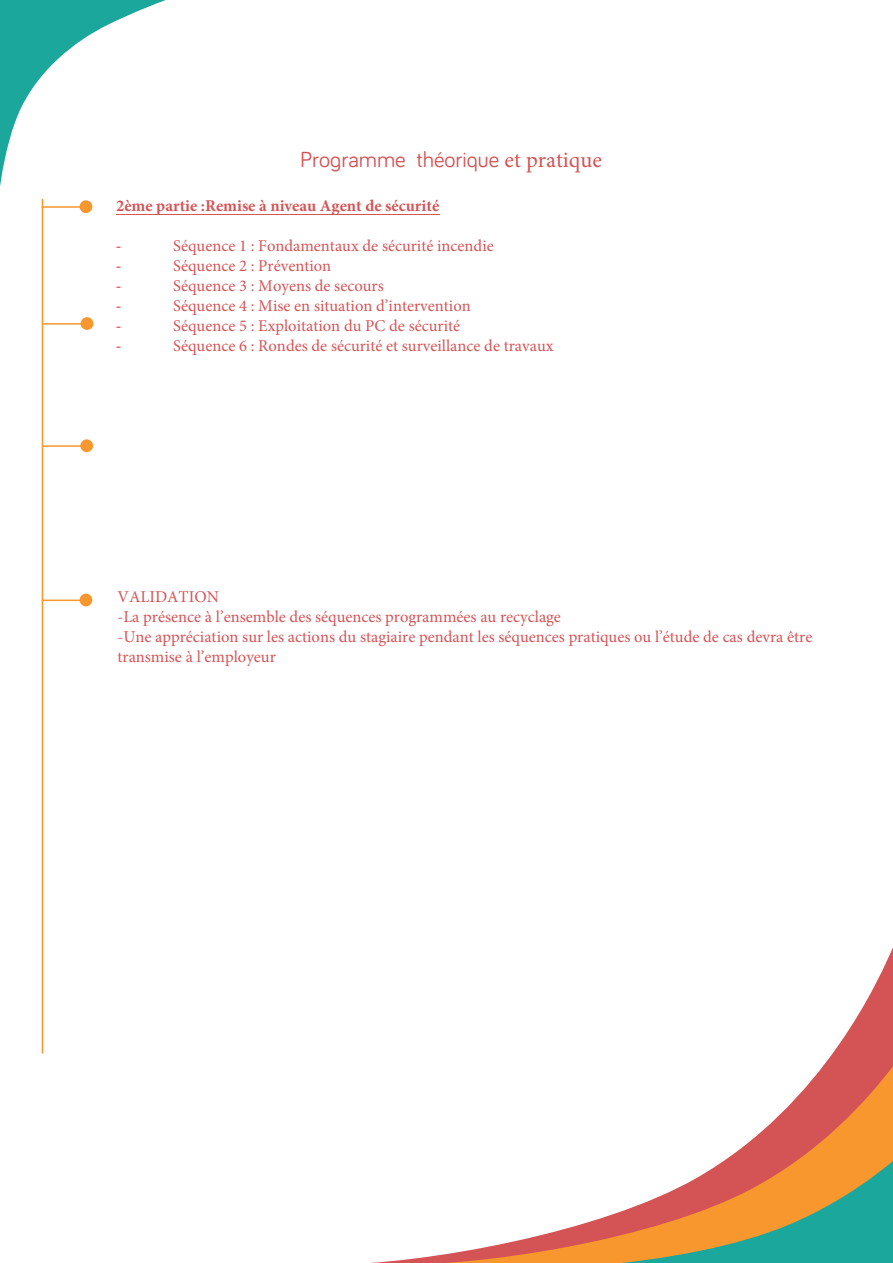
<style>
.page{position:relative;width:893px;height:1263px;background:#fff}
.page>*{position:absolute;margin:0;border:0;box-sizing:border-box;transform-origin:0 0}
.t1{font:22.5px "Bariol";color:#d45355}
.t2{font:16.5px/19.8px "Minion Pro";color:#d55457}
.t3{font:700 16.5px "Minion Pro";color:#d55457}
.s1{font-family:"Minion Pro"}
</style>
<div class="page">
<svg style="left:0;top:0;width:166px;height:267px"></svg>
<svg style="left:0;top:0;width:100px;height:89px"></svg>
<svg style="left:371px;top:947px;width:522px;height:316px"></svg>
<hr style="left:42px;top:199px;width:1px;height:854px;background:#f7972d">
<div style="left:80px;top:200px;width:12px;height:13px;background:#f7972d;border-radius:50%"></div>
<hr style="left:42px;top:206px;width:42px;height:2px;background:#f7972d">
<div style="left:81px;top:317px;width:12px;height:13px;background:#f7972d;border-radius:50%"></div>
<hr style="left:43px;top:323px;width:42px;height:2px;background:#f7972d">
<div style="left:80px;top:439px;width:13px;height:13px;background:#f7972d;border-radius:50%"></div>
<hr style="left:42px;top:445px;width:43px;height:2px;background:#f7972d">
<div style="left:80px;top:594px;width:12px;height:12px;background:#f7972d;border-radius:50%"></div>
<hr style="left:42px;top:600px;width:42px;height:1px;background:#f7972d">
<hr style="left:116px;top:214px;width:323px;height:1px;background:#d55457">
<p class="t1" style="left:300px;top:144px;width:303px">Programme théorique <span class="s1">et pratique</span></p>
<p class="t3" style="left:116px;top:194px;width:325px">2ème partie :Remise à niveau Agent de sécurité</p>
<p class="t3" style="left:116px;top:235px;width:7px">-</p>
<p class="t2" style="left:173px;top:236px;width:322px">Séquence 1 : Fondamentaux de sécurité incendie</p>
<p class="t3" style="left:116px;top:254px;width:7px">-</p>
<p class="t2" style="left:173px;top:256px;width:159px">Séquence 2 : Prévention</p>
<p class="t3" style="left:116px;top:274px;width:7px">-</p>
<p class="t2" style="left:173px;top:276px;width:212px">Séquence 3 : Moyens de secours</p>
<p class="t3" style="left:116px;top:294px;width:7px">-</p>
<p class="t2" style="left:173px;top:296px;width:299px">Séquence 4 : Mise en situation d’intervention</p>
<p class="t3" style="left:116px;top:314px;width:7px">-</p>
<p class="t2" style="left:173px;top:316px;width:288px">Séquence 5 : Exploitation du PC de sécurité</p>
<p class="t3" style="left:116px;top:334px;width:7px">-</p>
<p class="t2" style="left:173px;top:336px;width:382px">Séquence 6 : Rondes de sécurité et surveillance de travaux</p>
<p class="t2" style="left:118px;top:587px;width:696px">VALIDATION<br>-La présence à l’ensemble des séquences programmées au recyclage<br>-Une appréciation sur les actions du stagiaire pendant les séquences pratiques ou l’étude de cas devra être transmise à l’employeur</p>
</div>
